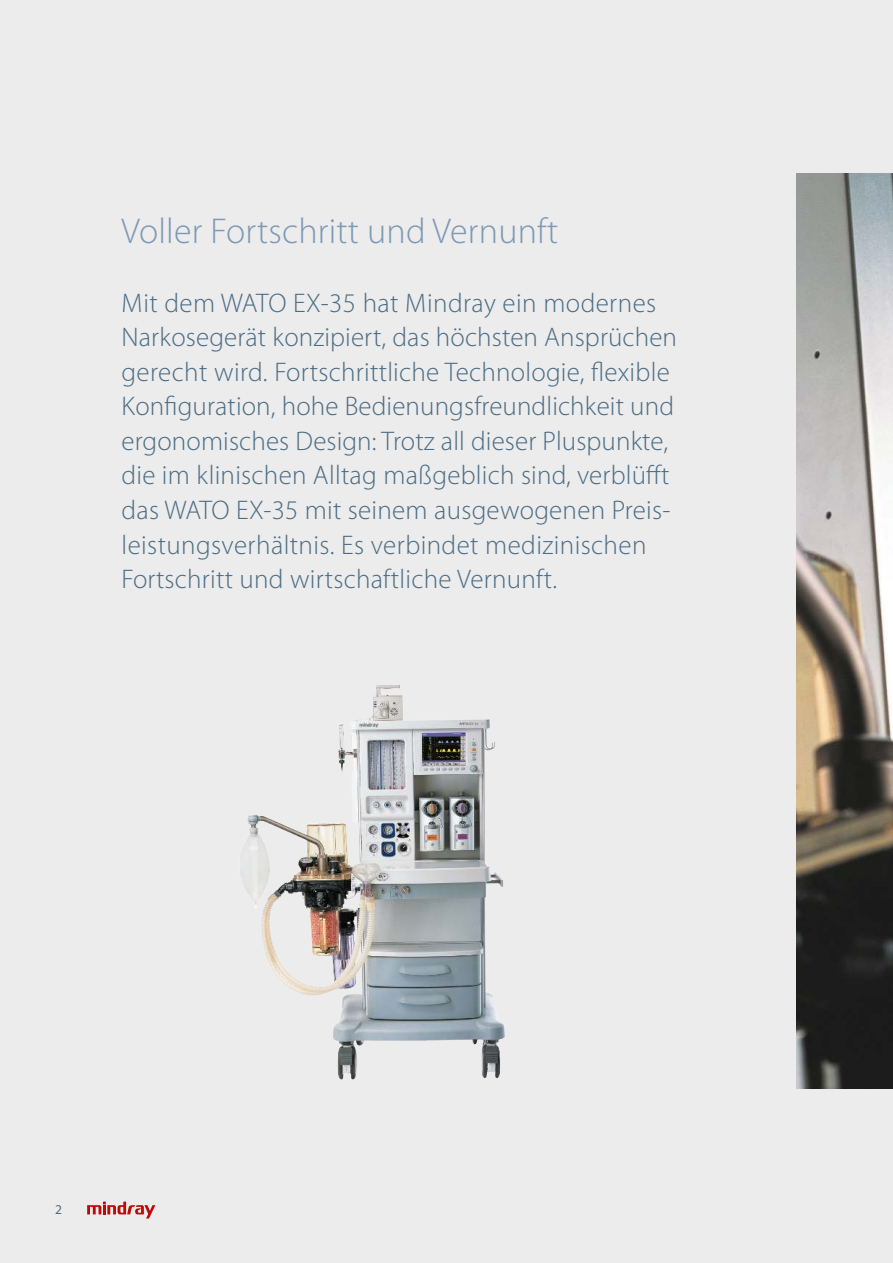
<style>
.page{position:relative;width:893px;height:1263px;background:#ececec}
.page>*{position:absolute;margin:0;border:0;box-sizing:border-box;transform-origin:0 0}
.t1{font:300 36px "Myriad Pro";letter-spacing:.005em;color:#7d99b5}
.t2{font:300 27px/34.5px "Myriad Pro";letter-spacing:.01em;color:#4b6c84}
.t3{font:13.5px "Myriad Pro";color:#4b6c84}
</style>
<div class="page">
<img style="left:797px;top:174px;width:96px;height:914px">
<img style="left:242px;top:685px;width:263px;height:395px">
<svg style="left:87px;top:1201px;width:68px;height:17px"></svg>
<h1 class="t1" style="left:122px;top:214px;width:438px">Voller Fortschritt und Vernunft</h1>
<p class="t2" style="left:122px;top:287px;width:557px">Mit dem WATO EX-35 hat Mindray ein modernes Narkose gerät konzipiert, das höchsten Ansprüchen gerecht wird. Fortschrittliche Technologie, flexible Konfiguration, hohe Bedienungsfreundlichkeit und ergonomisches Design: Trotz all dieser Pluspunkte, die im klinischen Alltag maßgeblich sind, verblüfft das WATO EX-35 mit seinem ausgewogenen Preis&shy;leistungsverhältnis. Es verbindet medizinischen Fortschritt und wirtschaftliche Vernunft.</p>
<p class="t3" style="left:55px;top:1203px;width:8px">2</p>
</div>
